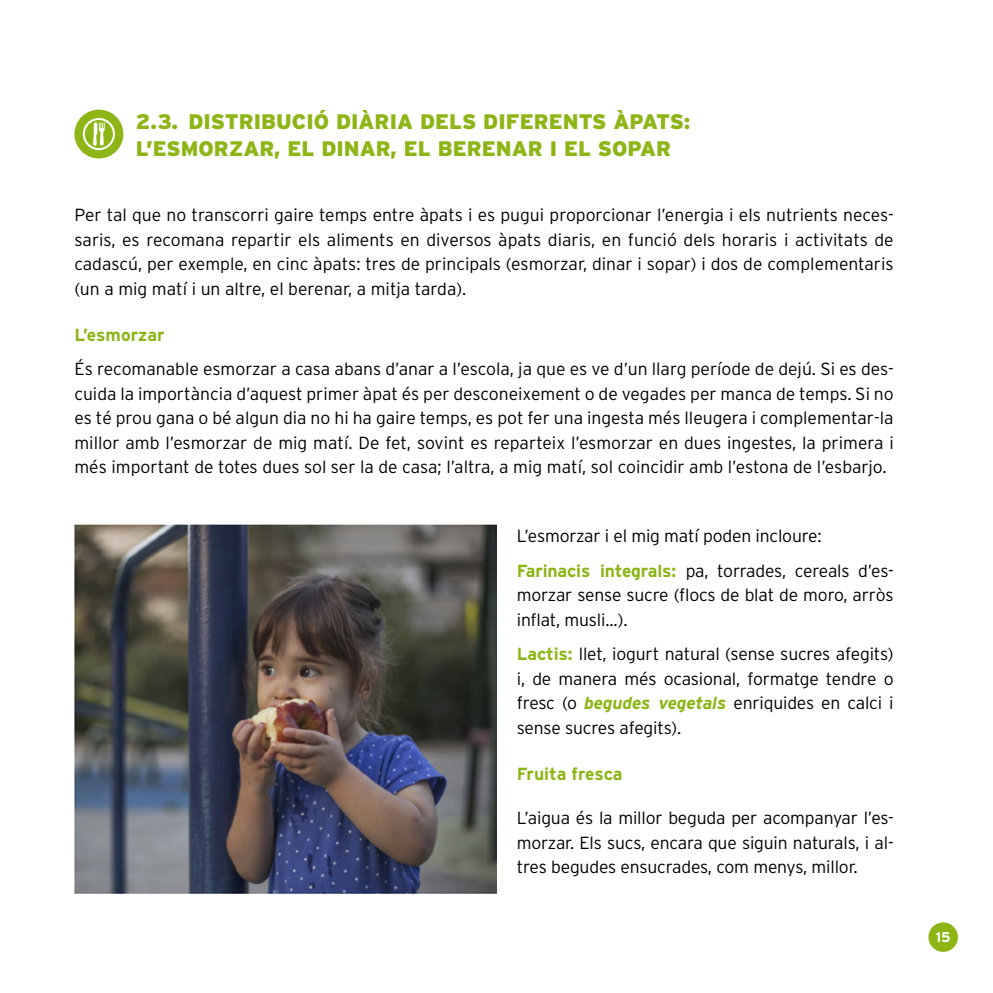
<style>
.page{position:relative;width:993px;height:993px;background:#fff}
.page>*{position:absolute;margin:0;border:0;box-sizing:border-box;transform-origin:0 0}
.TITOL2_3_NOU_INTERES{font:900 21px/26.2px "Interstate";color:#8db516}
.Text_-_GENERAL{font:300 17.5px/24.5px "Interstate";letter-spacing:-.01em;color:#000;text-align:justify}
.SUBTITOL_INTERESTATE{font:700 17.5px "Interstate";letter-spacing:-.005em;color:#8db516}
.t1{font:700 14px "Interstate";color:#fff}
.s1{font-weight:700;color:#8db516}
.s2{font-weight:700;font-style:italic;color:#8db516}
</style>
<div class="page">
<div style="left:928px;top:922px;width:28px;height:28px;background:#8db516;border-radius:50%"></div>
<div style="left:928px;top:922px;width:29px;height:29px;border:2px solid #8db516;border-radius:50%"></div>
<div style="left:76px;top:111px;width:46px;height:46px;background:#8db516;border-radius:50%"></div>
<div style="left:74px;top:110px;width:49px;height:48px;border:3px solid #8db516;border-radius:50%"></div>
<svg style="left:83px;top:118px;width:32px;height:32px"></svg>
<img style="left:74px;top:524px;width:422px;height:369px">
<p class="TITOL2_3_NOU_INTERES" style="left:136px;top:108px;width:556px">2.3. DISTRIBUCIÓ DIÀRIA DELS DIFERENTS ÀPATS:<br>L’ESMORZAR, EL DINAR, EL BERENAR I EL SOPAR</p>
<p class="Text_-_GENERAL" style="left:74px;top:203px;width:820px">Per tal que no transcorri gaire temps entre àpats i es pugui proporcionar l’energia i els nutrients neces&shy;saris, es recomana repartir els aliments en diversos àpats diaris, en funció dels horaris i activitats de cadascú, per exemple, en cinc àpats: tres de principals (esmorzar, dinar i sopar) i dos de complementaris (un a mig matí i un altre, el berenar, a mitja tarda).</p>
<p class="SUBTITOL_INTERESTATE" style="left:74px;top:325px;width:92px">L’esmorzar</p>
<p class="Text_-_GENERAL" style="left:74px;top:356px;width:820px">És recomanable esmorzar a casa abans d’anar a l’escola, ja que es ve d’un llarg període de dejú. Si es des&shy;cuida la importància d’aquest primer àpat és per desconeixement o de vegades per manca de temps. Si no es té prou gana o bé algun dia no hi ha gaire temps, es pot fer una ingesta més lleugera i complementar-la millor amb l’esmorzar de mig matí. De fet, sovint es reparteix l’esmorzar en dues ingestes, la primera i més important de totes dues sol ser la de casa; l’altra, a mig matí, sol coincidir amb l’estona de l’esbarjo.</p>
<p class="Text_-_GENERAL" style="left:516px;top:523px;width:306px">L’esmorzar i el mig matí poden incloure:</p>
<p class="Text_-_GENERAL" style="left:516px;top:558px;width:378px"><span class="s1">Farinacis integrals:</span> pa, torrades, cereals d’es&shy;morzar sense sucre (flocs de blat de moro, arròs inflat, musli...).</p>
<p class="Text_-_GENERAL" style="left:516px;top:641px;width:378px"><span class="s1">Lactis:</span> llet, iogurt natural (sense sucres afegits) i, de manera més ocasional, formatge tendre o fresc (o <span class="s2">begudes vegetals</span> enriquides en calci i sense sucres afegits).</p>
<p class="SUBTITOL_INTERESTATE" style="left:516px;top:763px;width:107px">Fruita fresca</p>
<p class="Text_-_GENERAL" style="left:516px;top:805px;width:378px">L’aigua és la millor beguda per acompanyar l’es&shy;morzar. Els sucs, encara que siguin naturals, i al&shy;tres begudes ensucrades, com menys, millor.</p>
<p class="t1" style="left:935px;top:929px;width:16px">15</p>
</div>
